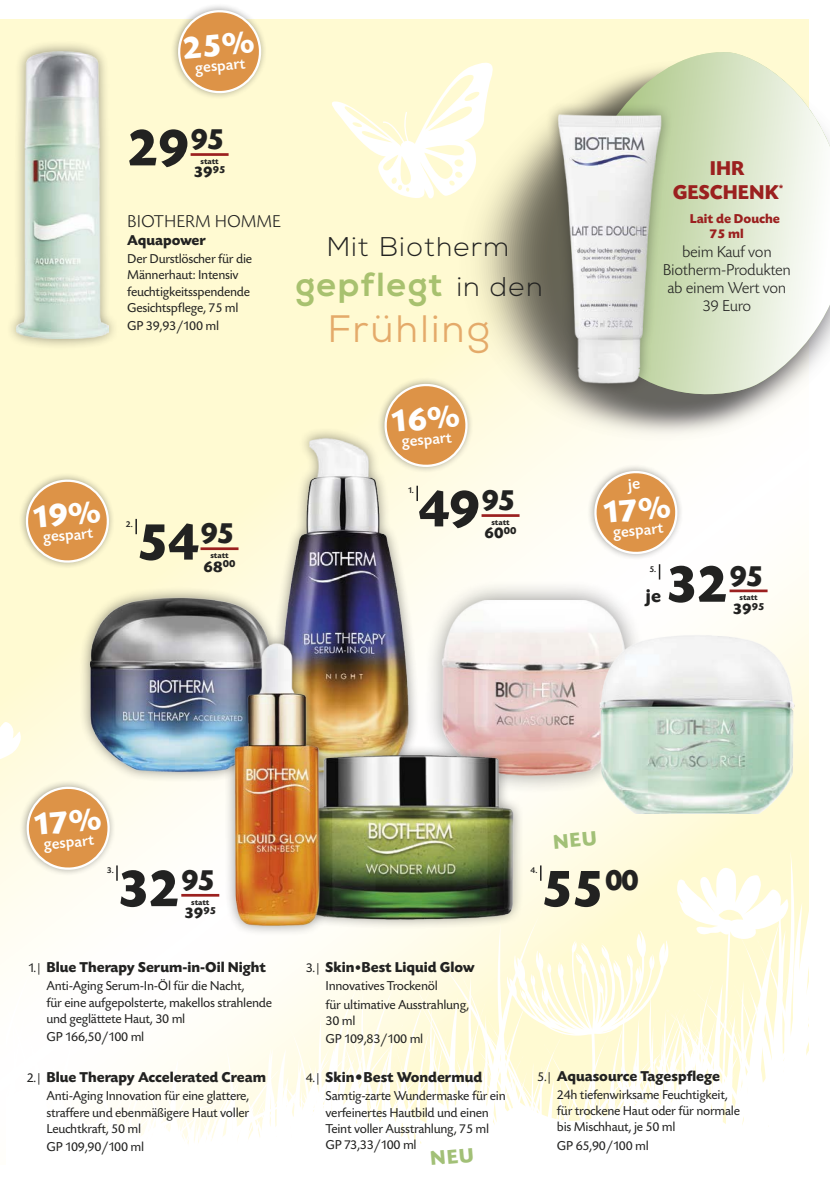
<style>
.page{position:relative;width:830px;height:1191px;background:#fff}
.page>*{position:absolute;margin:0;border:0;box-sizing:border-box;transform-origin:0 0}
.t1{font:700 55.35px "Today SB";letter-spacing:-.02em;color:#222221}
.t2{font:38.1px "Nexa";letter-spacing:.05em;color:#e4aa6a}
.t3{font:700 33.3px "Nexa";letter-spacing:.05em;color:#a8c16f}
.t4{font:700 31.05px "Today SB";letter-spacing:-.05em;color:#222221}
.t5{font:300 27px "Nexa";letter-spacing:.05em;color:#222221}
.t6{font:700 21px/24px "Today SB";color:#9b201f;text-align:center}
.t7{font:700 18.9px "Today SB";color:#222221}
.t8{font:300 18px "Today SB";color:#222221}
.t9{font:300 16.5px/18px "Today SB";letter-spacing:-.02em;color:#222221;text-align:center}
.t10{font:700 16.2px "Today SB";color:#222221}
.t11{font:500 15.75px "Today SB";color:#fff}
.t12{font:700 15px "Today SB";color:#222221}
.t13{font:13.5px/16.2px "Today SB";letter-spacing:-.02em;color:#222221}
.t14{font:700 13.5px/15px "Today SB";color:#9b201f}
.t15{font:500 9px "Today SB";color:#222221}
.t16{font:700 8.1px "Today SB";letter-spacing:-.005em;color:#222221}
.s1{font-weight:400;font-size:13.5px}
.s2{font-weight:500;font-size:13.5px}
</style>
<div class="page">
<div style="left:0;top:19px;width:808px;height:1145px;background:#fffad2"></div>
<svg style="left:135px;top:153px;width:674px;height:547px"></svg>
<svg style="left:322px;top:77px;width:135px;height:124px"></svg>
<div style="left:6px;top:40px;width:113px;height:310px;background:#222221;opacity:.5"></div>
<img style="left:17px;top:52px;width:91px;height:287px">
<div style="left:423px;top:580px;width:223px;height:214px;background:#222221;opacity:.5"></div>
<img style="left:439px;top:600px;width:192px;height:100px">
<img style="left:592px;top:633px;width:211px;height:67px">
<svg style="left:581px;top:52px;width:248px;height:349px"></svg>
<img style="left:541px;top:100px;width:141px;height:312px">
<img style="left:267px;top:425px;width:159px;height:275px">
<img style="left:83px;top:584px;width:201px;height:116px">
<img style="left:222px;top:637px;width:125px;height:63px">
<hr style="left:190px;top:153px;width:38px;height:3px;background:#9b201f">
<hr style="left:200px;top:547px;width:38px;height:3px;background:#9b201f">
<svg style="left:135px;top:519px;width:2px;height:15px"></svg>
<hr style="left:481px;top:514px;width:38px;height:3px;background:#9b201f">
<svg style="left:416px;top:486px;width:2px;height:15px"></svg>
<hr style="left:729px;top:589px;width:38px;height:3px;background:#9b201f">
<svg style="left:582px;top:459px;width:106px;height:120px;background:#efd2b3"></svg>
<svg style="left:173px;top:6px;width:92px;height:91px"></svg>
<svg style="left:372px;top:372px;width:107px;height:106px"></svg>
<svg style="left:21px;top:475px;width:91px;height:92px"></svg>
<img style="left:0;top:700px;width:809px;height:464px">
<p class="t11" style="left:42px;top:529px;width:52px;rotate:-5deg">gespart</p>
<p class="t11" style="left:194px;top:59px;width:52px;rotate:-5deg">gespart</p>
<h3 class="t4" style="left:190px;top:122px;width:35px">95</h3>
<h1 class="t1" style="left:127px;top:118px;width:64px">29</h1>
<p class="t16" style="left:200px;top:157px;width:20px">statt</p>
<p class="t10" style="left:194px;top:163px;width:33px">39<sup>95</sup></p>
<h3 class="t8" style="left:127px;top:212px;width:155px">BIOTHERM HOMME</h3>
<p class="t12" style="left:127px;top:232px;width:80px">Aquapower</p>
<p class="t13" style="left:127px;top:251px;width:126px">Der Durstlöscher für die<br>Männerhaut: Intensiv feuchtigkeitsspendende<br>Gesichtspflege, 75 ml</p>
<p class="t13" style="left:127px;top:318px;width:93px">GP 39,93/100 ml</p>
<h3 class="t5" style="left:327px;top:231px;width:183px">Mit Biotherm</h3>
<h3 class="t5" style="left:457px;top:271px;width:87px">in den</h3>
<h3 class="t3" style="left:296px;top:265px;width:148px">gepflegt</h3>
<h2 class="t2" style="left:327px;top:304px;width:164px">Frühling</h2>
<p class="t11" style="left:401px;top:433px;width:52px;rotate:-5deg">gespart</p>
<p class="t15" style="left:407px;top:486px;width:8px">1.</p>
<h3 class="t4" style="left:481px;top:483px;width:35px">95</h3>
<h1 class="t1" style="left:418px;top:478px;width:64px">49</h1>
<p class="t15" style="left:126px;top:519px;width:8px">2.</p>
<p class="t16" style="left:491px;top:518px;width:20px">statt</p>
<h3 class="t4" style="left:200px;top:516px;width:35px">95</h3>
<h1 class="t1" style="left:137px;top:512px;width:64px">54</h1>
<p class="t10" style="left:484px;top:524px;width:33px">60<sup>00</sup></p>
<p class="t16" style="left:210px;top:551px;width:20px">statt</p>
<p class="t10" style="left:203px;top:557px;width:33px">68<sup>00</sup></p>
<h3 class="t6" style="left:672px;top:157px;width:112px">IHR<br>GESCHENK<sup>*</sup></h3>
<p class="t14" style="left:709px;top:211px;width:72px;text-indent:-20px">Lait de Douche<br>75 ml</p>
<p class="t9" style="left:662px;top:243px;width:130px">beim Kauf von<br>Biotherm-Produkten ab einem Wert von<br>39 Euro</p>
<p class="t11" style="left:612px;top:524px;width:52px;rotate:-5deg">gespart</p>
<p class="t15" style="left:649px;top:564px;width:8px">5.</p>
<h3 class="t7" style="left:645px;top:585px;width:16px">je</h3>
<h3 class="t4" style="left:729px;top:558px;width:35px">95</h3>
<h1 class="t1" style="left:666px;top:554px;width:64px">32</h1>
<p class="t16" style="left:739px;top:593px;width:20px">statt</p>
<p class="t10" style="left:732px;top:599px;width:33px">39<sup>95</sup></p>
<p class="t11" style="left:43px;top:836px;width:52px;rotate:-5deg">gespart</p>
<p class="t15" style="left:107px;top:865px;width:8px">3.</p>
<h3 class="t4" style="left:181px;top:863px;width:35px">95</h3>
<h1 class="t1" style="left:118px;top:858px;width:64px">32</h1>
<p class="t16" style="left:191px;top:897px;width:20px">statt</p>
<p class="t10" style="left:184px;top:904px;width:33px">39<sup>95</sup></p>
<p class="t15" style="left:530px;top:865px;width:8px">4.</p>
<h1 class="t1" style="left:541px;top:858px;width:99px">55<sup>00</sup></h1>
<p class="t12" style="left:28px;top:959px;width:239px"><span class="s1">1.|</span> Blue Therapy Serum-in-Oil Night</p>
<p class="t13" style="left:46px;top:978px;width:227px">Anti-Aging Serum-In-Öl für die Nacht,<br>für eine aufgepolsterte, makellos strahlende und geglättete Haut, 30 ml</p>
<p class="t13" style="left:46px;top:1029px;width:99px">GP 166,50/100 ml</p>
<p class="t12" style="left:27px;top:1069px;width:240px"><span class="s1">2.|</span> Blue Therapy Accelerated Cream</p>
<p class="t13" style="left:46px;top:1088px;width:204px;text-align:justify">Anti-Aging Innovation für eine glattere, straffere und ebenmäßigere Haut voller Leuchtkraft, 50 ml</p>
<p class="t13" style="left:46px;top:1139px;width:99px">GP 109,90/100 ml</p>
<p class="t12" style="left:305px;top:959px;width:170px"><span class="s1">3.|</span> Skin<span class="s2">•</span>Best Liquid Glow</p>
<p class="t13" style="left:325px;top:977px;width:145px;line-height:18.3px">Innovatives Trockenöl<br>für ultimative Ausstrahlung,</p>
<p class="t13" style="left:325px;top:1011px;width:99px;line-height:18.3px">30 ml<br>GP 109,83/100 ml</p>
<p class="t12" style="left:305px;top:1069px;width:178px"><span class="s1">4.|</span> Skin•Best Wondermud</p>
<p class="t13" style="left:325px;top:1088px;width:182px">Samtig-zarte Wundermaske für ein verfeinertes Hautbild und einen<br>Teint voller Ausstrahlung, 75 ml<br>GP 73,33/100 ml</p>
<p class="t12" style="left:537px;top:1067px;width:184px"><span class="s1">5.|</span> Aquasource Tagespflege</p>
<p class="t13" style="left:556px;top:1086px;width:184px">24h tiefenwirksame Feuchtigkeit, für trockene Haut oder für normale bis Mischhaut, je 50 ml</p>
<p class="t13" style="left:556px;top:1137px;width:93px">GP 65,90/100 ml</p>
</div>
